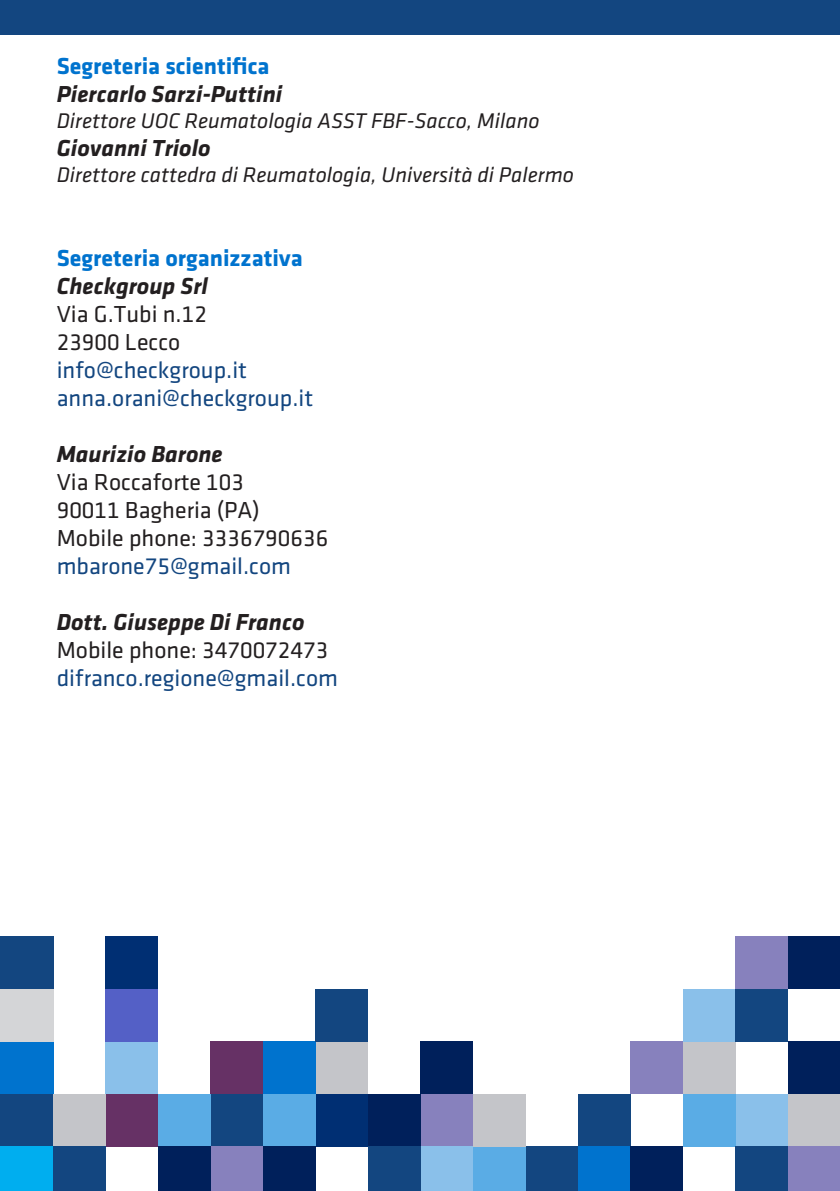
<style>
.page{position:relative;width:840px;height:1191px;background:#fff}
.page>*{position:absolute;margin:0;border:0;box-sizing:border-box;transform-origin:0 0}
.t1{font:24px/28px "Klavika Regular TF";color:#231f20}
.t2{font:24px/28px "Klavika Regular TF";color:#134680}
.t3{font:italic 700 24px "Klavika";color:#231f20}
.t4{font:700 24px "Klavika";color:#0073ce}
.t5{font:italic 22px "Klavika";color:#231f20}
</style>
<div class="page">
<div style="left:0;top:1093px;width:53px;height:53px;background:#134680"></div>
<div style="left:210px;top:1093px;width:53px;height:53px;background:#134680"></div>
<div style="left:735px;top:1093px;width:52px;height:53px;background:#8ac0ea"></div>
<div style="left:106px;top:1093px;width:52px;height:53px;background:#663165"></div>
<div style="left:420px;top:1093px;width:53px;height:53px;background:#8781bd"></div>
<div style="left:315px;top:1093px;width:53px;height:53px;background:#002f73"></div>
<div style="left:53px;top:1093px;width:53px;height:53px;background:#c4c5c9"></div>
<div style="left:263px;top:1093px;width:52px;height:53px;background:#5aace5"></div>
<div style="left:682px;top:1093px;width:53px;height:53px;background:#5aace5"></div>
<div style="left:578px;top:1093px;width:52px;height:53px;background:#134680"></div>
<div style="left:787px;top:1093px;width:52px;height:53px;background:#c4c5c9"></div>
<div style="left:158px;top:1093px;width:52px;height:53px;background:#5aace5"></div>
<div style="left:368px;top:1093px;width:52px;height:53px;background:#00205b"></div>
<div style="left:0;top:1146px;width:53px;height:45px;background:#00aeef"></div>
<div style="left:210px;top:1146px;width:53px;height:45px;background:#8781bd"></div>
<div style="left:525px;top:1146px;width:53px;height:45px;background:#134680"></div>
<div style="left:735px;top:1146px;width:52px;height:45px;background:#134680"></div>
<div style="left:420px;top:1146px;width:53px;height:45px;background:#8ac0ea"></div>
<div style="left:53px;top:1146px;width:53px;height:45px;background:#134680"></div>
<div style="left:263px;top:1146px;width:52px;height:45px;background:#00205b"></div>
<div style="left:578px;top:1146px;width:52px;height:45px;background:#0073ce"></div>
<div style="left:787px;top:1146px;width:52px;height:45px;background:#8781bd"></div>
<div style="left:158px;top:1146px;width:52px;height:45px;background:#00205b"></div>
<div style="left:473px;top:1146px;width:52px;height:45px;background:#5aace5"></div>
<div style="left:368px;top:1146px;width:52px;height:45px;background:#134680"></div>
<div style="left:0;top:1041px;width:53px;height:52px;background:#0073ce"></div>
<div style="left:210px;top:1041px;width:53px;height:52px;background:#663165"></div>
<div style="left:106px;top:1041px;width:52px;height:52px;background:#8ac0ea"></div>
<div style="left:420px;top:1041px;width:53px;height:52px;background:#00205b"></div>
<div style="left:315px;top:1041px;width:53px;height:52px;background:#c4c5c9"></div>
<div style="left:263px;top:1041px;width:52px;height:52px;background:#0073ce"></div>
<div style="left:682px;top:1041px;width:53px;height:52px;background:#c4c5c9"></div>
<div style="left:787px;top:1041px;width:52px;height:52px;background:#00205b"></div>
<div style="left:630px;top:1041px;width:52px;height:52px;background:#8781bd"></div>
<div style="left:473px;top:1093px;width:52px;height:53px;background:#c4c5c9"></div>
<div style="left:630px;top:1146px;width:52px;height:45px;background:#00205b"></div>
<div style="left:0;top:989px;width:53px;height:52px;background:#d4d5d7"></div>
<div style="left:106px;top:989px;width:52px;height:52px;background:#5460c6"></div>
<div style="left:315px;top:989px;width:53px;height:52px;background:#134680"></div>
<div style="left:682px;top:989px;width:53px;height:52px;background:#8ac0ea"></div>
<div style="left:0;top:936px;width:53px;height:53px;background:#134680"></div>
<div style="left:106px;top:936px;width:52px;height:53px;background:#002f73"></div>
<div style="left:735px;top:936px;width:52px;height:53px;background:#8781bd"></div>
<div style="left:735px;top:989px;width:52px;height:52px;background:#134680"></div>
<div style="left:787px;top:936px;width:52px;height:53px;background:#00205b"></div>
<div style="left:0;top:0;width:839px;height:34px;background:#134680"></div>
<p class="t4" style="left:57px;top:52px;width:214px">Segreteria scientifica</p>
<p class="t3" style="left:57px;top:80px;width:227px">Piercarlo Sarzi-Puttini</p>
<p class="t5" style="left:57px;top:109px;width:484px">Direttore UOC Reumatologia ASST FBF-Sacco, Milano</p>
<p class="t3" style="left:57px;top:134px;width:155px">Giovanni Triolo</p>
<p class="t5" style="left:57px;top:163px;width:518px">Direttore cattedra di Reumatologia, Università di Palermo</p>
<p class="t4" style="left:57px;top:244px;width:247px">Segreteria organizzativa</p>
<p class="t3" style="left:57px;top:272px;width:153px">Checkgroup Srl</p>
<p class="t1" style="left:57px;top:300px;width:152px">Via G.Tubi n.12<br>23900 Lecco</p>
<p class="t2" style="left:57px;top:356px;width:258px">info@checkgroup.it anna.orani@checkgroup.it</p>
<p class="t3" style="left:57px;top:440px;width:167px">Maurizio Barone</p>
<p class="t1" style="left:57px;top:468px;width:273px">Via Roccaforte 103<br>90011 Bagheria (PA)<br>Mobile phone: 3336790636</p>
<p class="t2" style="left:57px;top:552px;width:236px">mbarone75@gmail.com</p>
<p class="t3" style="left:57px;top:608px;width:249px">Dott. Giuseppe Di Franco</p>
<p class="t1" style="left:57px;top:636px;width:273px">Mobile phone: 3470072473</p>
<p class="t2" style="left:57px;top:664px;width:282px">difranco.regione@gmail.com</p>
</div>
